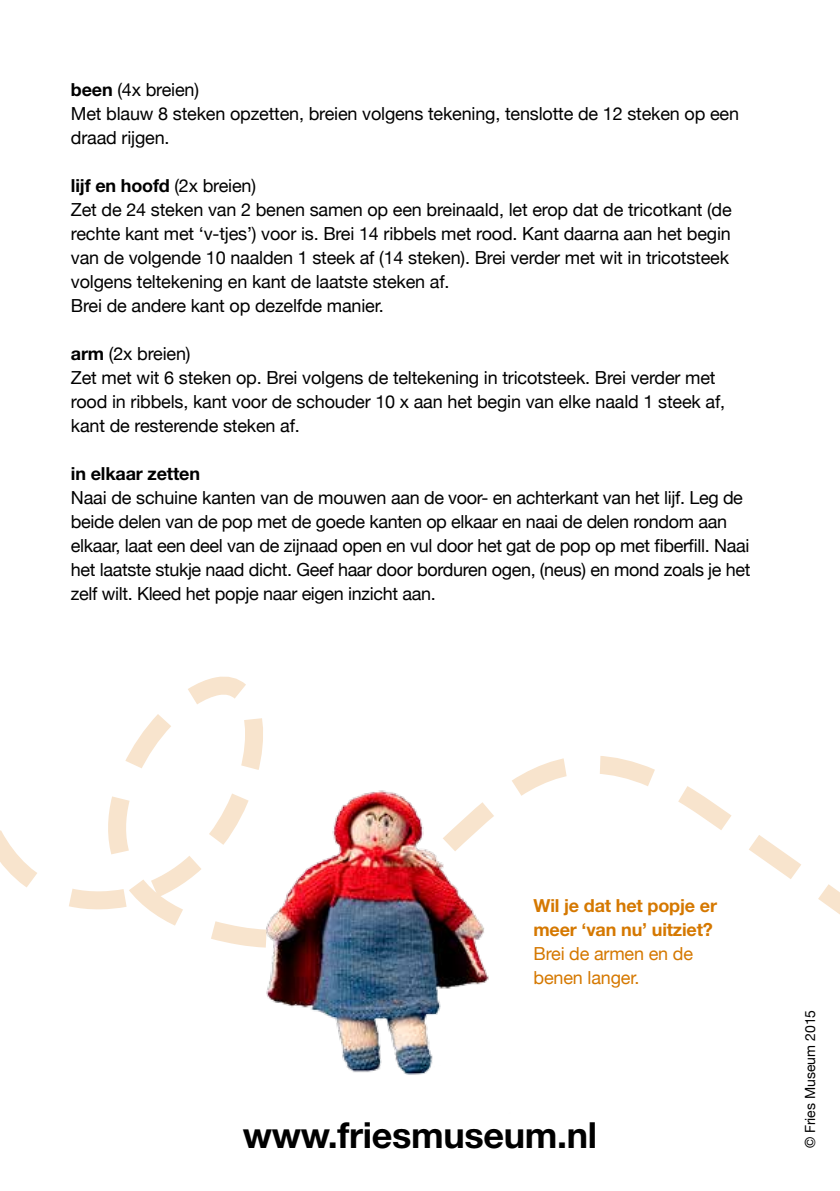
<style>
.page{position:relative;width:840px;height:1191px;background:#fff}
.page>*{position:absolute;margin:0;border:0;box-sizing:border-box;transform-origin:0 0}
.t1{font:700 36px "Helvetica Neue";letter-spacing:-.01em;color:#000}
.t2{font:18px/24px "Helvetica Neue";letter-spacing:-.01em;color:#000}
.t3{font:700 18px/24px "Helvetica Neue";letter-spacing:-.01em;color:#d57800}
.t4{font:18px/24px "Helvetica Neue";letter-spacing:-.01em;color:#d57800}
.t5{font:700 18px "Helvetica Neue";letter-spacing:-.01em;color:#000}
.t6{font:14px "Helvetica Neue";color:#000}
.s1{font-weight:700}
</style>
<div class="page">
<svg style="left:0;top:676px;width:839px;height:268px"></svg>
<img style="left:236px;top:748px;width:293px;height:327px">
<p class="t2" style="left:71px;top:79px;width:669px"><span class="s1">been</span> (4x breien)<br>Met blauw 8 steken opzetten, breien volgens tekening, tenslotte de 12 steken op een draad rijgen.</p>
<p class="t2" style="left:71px;top:175px;width:662px"><span class="s1">lijf en hoofd</span> (2x breien)<br>Zet de 24 steken van 2 benen samen op een breinaald, let erop dat de tricotkant (de rechte kant met ‘v-tjes’) voor is. Brei 14 ribbels met rood. Kant daarna aan het begin van de volgende 10 naalden 1 steek af (14 steken). Brei verder met wit in tricotsteek volgens teltekening en kant de laatste steken af.<br>Brei de andere kant op dezelfde manier.</p>
<p class="t2" style="left:71px;top:343px;width:655px"><span class="s1">arm</span> (2x breien)<br>Zet met wit 6 steken op. Brei volgens de teltekening in tricotsteek. Brei verder met rood in ribbels, kant voor de schouder 10 x aan het begin van elke naald 1 steek af, kant de resterende steken af.</p>
<p class="t5" style="left:71px;top:462px;width:130px">in elkaar zetten</p>
<p class="t2" style="left:71px;top:487px;width:680px">Naai de schuine kanten van de mouwen aan de voor- en achterkant van het lijf. Leg de beide delen van de pop met de goede kanten op elkaar en naai de delen rondom aan elkaar, laat een deel van de zijnaad open en vul door het gat de pop op met fiberfill. Naai het laatste stukje naad dicht. Geef haar door borduren ogen, (neus) en mond zoals je het zelf wilt. Kleed het popje naar eigen inzicht aan.</p>
<p class="t3" style="left:533px;top:893px;width:185px">Wil je dat het popje er meer ‘van nu’ uitziet?</p>
<p class="t4" style="left:533px;top:943px;width:161px">Brei de armen en de benen langer.</p>
<h1 class="t1" style="left:243px;top:1113px;width:355px">www.friesmuseum.nl</h1>
<p class="t6" style="left:799px;top:1148px;width:140px;rotate:-90deg">© Fries Museum 2015</p>
</div>
